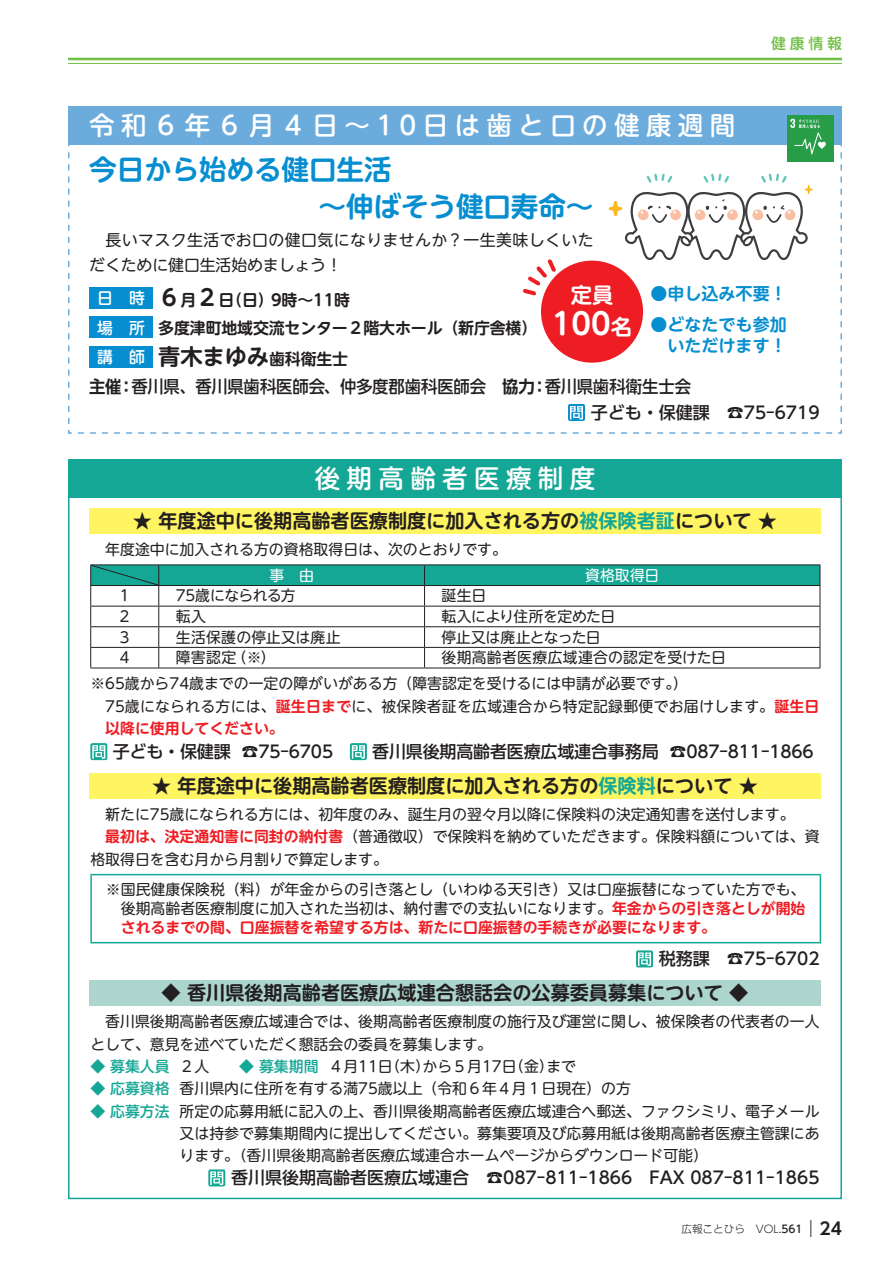
<style>
.page{position:relative;width:893px;height:1263px;background:#fff}
.page>*{position:absolute;margin:0;border:0;box-sizing:border-box;transform-origin:0 0}
.t1{font:700 29.7px "UD Shin M Go Pr 6 De";color:#fff}
.t2{font:700 27.6px/37.2px "UD Shin M Go Pr 6 De";letter-spacing:-.005em;color:#068ed0}
.t3{font:500 25.5px "UD Shin M Go Pr 6";letter-spacing:.25em;color:#fff}
.t4{font:700 22.35px "UD Shin M Go Pr 6 De";letter-spacing:-.005em;color:#231f20}
.t5{font:700 21.3px/32.7px "UD Shin M Go Pr 6 De";color:#fff}
.t6{font:700 19.2px "UD Shin M Go Pr 6 De";color:#231f20}
.t7{font:500 16.95px "UD Shin Go Pr 6";color:#231f20}
.t8{font:500 16.95px "UD Shin Go Pr 6";color:#231f20;scale:.96 1}
.t9{font:700 16.95px/21.3px "UD Shin M Go Pr 6 De";color:#068ed0;text-align:right}
.t10{font:700 16.95px "UD Shin Go Pr 6 De";color:#231f20;scale:.96 1}
.t11{font:700 16.95px "UD Shin Go Pr 6 De";color:#231f20}
.t12{font:15.9px/25.5px "UD Shin M Go Pr 6";letter-spacing:.02em;color:#231f20}
.t13{font:700 15.9px "UD Shin M Go Pr 6 De";letter-spacing:-.01em;color:#231f20}
.t14{font:500 15.9px "UD Shin M Go Pr 6";color:#fff}
.t15{font:14.85px/26px "UD Shin M Go Pr 6";color:#231f20}
.t16{font:700 14.85px "UD Shin M Go Pr 6 De";color:#ee1d23}
.t17{font:14.85px "UD Shin M Go Pr 6";letter-spacing:-.03em;color:#231f20}
.t18{font:500 14.85px "UD Shin M Go Pr 6";color:#15a796}
.t19{font:14.85px "UD Shin M Go Pr 6";letter-spacing:-.045em;color:#231f20}
.t20{font:14.85px "UD Shin M Go Pr 6";letter-spacing:.005em;color:#fff}
.t21{font:500 14.85px "UD Shin M Go Pr 6";color:#71bf44}
.t22{font:300 10.65px "UD Shin Go Pr 6";color:#231f20}
.s1{font-size:15.9px}
.s2{font-family:"UD Shin Go Pr 6 De";font-weight:700}
.s3{color:#15a796}
.s4{font-family:"UD Shin M Go Pr 6 De";font-weight:700;color:#ee1d23}
.s5{font-weight:400}
.s6{font-weight:500;color:#15a796}
.s7{font-weight:500}
.s8{font-family:"UD Shin Go Pr 6";font-weight:300}
</style>
<div class="page">
<svg style="left:68px;top:145px;width:774px;height:289px"></svg>
<div style="left:68px;top:459px;width:774px;height:38px;background:#15a796"></div>
<hr style="left:90px;top:564px;width:69px;height:1px;background:#231f20">
<hr style="left:159px;top:564px;width:266px;height:1px;background:#231f20">
<hr style="left:425px;top:564px;width:395px;height:1px;background:#231f20">
<hr style="left:90px;top:668px;width:69px;height:1px;background:#231f20">
<hr style="left:159px;top:668px;width:266px;height:1px;background:#231f20">
<hr style="left:425px;top:668px;width:395px;height:1px;background:#231f20">
<svg style="left:90px;top:565px;width:731px;height:103px"></svg>
<svg style="left:90px;top:743px;width:17px;height:17px"></svg>
<svg style="left:92px;top:745px;width:13px;height:14px"></svg>
<svg style="left:350px;top:743px;width:17px;height:17px"></svg>
<svg style="left:352px;top:745px;width:13px;height:14px"></svg>
<div style="left:89px;top:508px;width:732px;height:26px;background:#fff461"></div>
<svg style="left:636px;top:950px;width:17px;height:17px"></svg>
<svg style="left:638px;top:952px;width:13px;height:14px"></svg>
<hr style="left:90px;top:874px;width:731px;height:1px;background:#15a796">
<hr style="left:90px;top:875px;width:2px;height:67px;background:#15a796">
<hr style="left:820px;top:875px;width:1px;height:67px;background:#15a796">
<hr style="left:90px;top:942px;width:731px;height:1px;background:#15a796">
<div style="left:89px;top:773px;width:732px;height:25px;background:#fff461"></div>
<div style="left:89px;top:980px;width:732px;height:26px;background:#acd5ce"></div>
<svg style="left:208px;top:1169px;width:17px;height:17px"></svg>
<svg style="left:210px;top:1171px;width:13px;height:14px"></svg>
<div style="left:68px;top:106px;width:774px;height:39px;background:#6cacdd"></div>
<div style="left:89px;top:287px;width:64px;height:21px;background:#068ed0"></div>
<div style="left:89px;top:317px;width:64px;height:21px;background:#068ed0"></div>
<div style="left:89px;top:347px;width:64px;height:21px;background:#068ed0"></div>
<svg style="left:609px;top:174px;width:204px;height:86px"></svg>
<div style="left:541px;top:261px;width:102px;height:102px;background:#ee1d23;border-radius:50%"></div>
<svg style="left:523px;top:259px;width:33px;height:36px"></svg>
<svg style="left:568px;top:404px;width:17px;height:17px"></svg>
<svg style="left:570px;top:406px;width:13px;height:13px"></svg>
<div style="left:787px;top:115px;width:46px;height:47px;background:#279d48"></div>
<svg style="left:790px;top:119px;width:36px;height:35px"></svg>
<hr style="left:68px;top:58px;width:774px;height:2px;background:#71bf44">
<hr style="left:68px;top:63px;width:774px;height:1px;background:#71bf44">
<h3 class="t3" style="left:89px;top:104px;width:647px">令和６年６月４日～1 0日は歯と口の健康週間</h3>
<p class="t21" style="left:771px;top:31px;width:72px">健康情報</p>
<h2 class="t2" style="left:319px;top:149px;width:276px;text-indent:-229px">今日から始める健口生活<br>～伸ばそう健口寿命~</h2>
<p class="t12" style="left:89px;top:226px;width:506px">　長いマスク生活でお口の健口気になりませんか？一生美味しくいただくために健口生活始めましょう!</p>
<p class="t13" style="left:271px;top:286px;width:81px">9時～11時</p>
<h3 class="t5" style="left:611px;top:277px;width:23px;text-indent:-40px">定員名</h3>
<h3 class="t4" style="left:158px;top:278px;width:24px">６</h3>
<h3 class="t4" style="left:196px;top:278px;width:24px">２</h3>
<p class="t14" style="left:97px;top:284px;width:49px">日　時</p>
<p class="t13" style="left:218px;top:286px;width:57px">（日日）</p>
<p class="t13" style="left:180px;top:286px;width:17px">月</p>
<h1 class="t1" style="left:552px;top:299px;width:60px">100</h1>
<p class="t13" style="left:158px;top:314px;width:381px">多度津町地域交流センター２階大ホール（新庁舎横(</p>
<p class="t14" style="left:97px;top:314px;width:81px">場　所　　</p>
<h3 class="t4" style="left:158px;top:338px;width:191px">青木まゆみ<span class="s1">歯科衛生士</span></h3>
<p class="t14" style="left:97px;top:344px;width:49px">講　師</p>
<p class="t9" style="left:651px;top:282px;width:138px">●申し込み不要!</p>
<p class="t9" style="left:651px;top:312px;width:138px">●どなたでも参加いただけます!</p>
<p class="t10" style="left:89px;top:373px;width:35px">主催</p>
<p class="t8" style="left:131px;top:373px;width:421px">香川県、香川県歯科医師会、仲多度郡歯科医師会　<span class="s2">協力</span></p>
<p class="t8" style="left:545px;top:373px;width:154px">香川県歯科衛生士会</p>
<p class="t10" style="left:118px;top:373px;width:19px">：</p>
<p class="t10" style="left:532px;top:373px;width:19px">：</p>
<p class="t7" style="left:591px;top:399px;width:121px">子ども・保健課</p>
<h3 class="t3" style="left:315px;top:457px;width:282px">後期高齢者医療制度</h3>
<p class="t7" style="left:727px;top:399px;width:94px">☎75–6719</p>
<p class="t6" style="left:133px;top:504px;width:646px">★ 年度途中に後期高齢者医療制度に加入される方の<span class="s3">被保険者証</span>について ★</p>
<p class="t15" style="left:90px;top:536px;width:418px">　年度途中に加入される方の資格取得日は、次のとおりです。</p>
<p class="t15" style="left:117px;top:582px;width:16px">１</p>
<p class="t20" style="left:269px;top:563px;width:46px">事　由</p>
<p class="t17" style="left:176px;top:583px;width:121px">75歳になられる方</p>
<p class="t15" style="left:442px;top:582px;width:46px">誕生日</p>
<p class="t20" style="left:585px;top:563px;width:76px">資格取得日</p>
<p class="t15" style="left:117px;top:603px;width:16px">２</p>
<p class="t15" style="left:117px;top:623px;width:16px">３</p>
<p class="t15" style="left:176px;top:603px;width:32px">転入</p>
<p class="t15" style="left:176px;top:623px;width:166px">生活保護の停止又は廃止</p>
<p class="t17" style="left:442px;top:604px;width:175px">転入により住所を定めた日</p>
<p class="t19" style="left:442px;top:625px;width:161px">停止又は廃止となった日</p>
<p class="t15" style="left:232px;top:644px;width:45px">（※）</p>
<p class="t15" style="left:442px;top:644px;width:286px">後期高齢者医療広域連合の認定を受けた日</p>
<p class="t15" style="left:176px;top:644px;width:62px">障害認定</p>
<p class="t15" style="left:90px;top:644px;width:599px;text-indent:27px">４<br>※65歳から74歳までの一定の障がいがある方（障害認定を受けるには申請が必要です (。</p>
<p class="t15" style="left:105px;top:692px;width:716px">75歳になられる方には、<span class="s4">誕生日まで</span>に、被保険者証を広域連合から特定記録郵便でお届けします。<span class="s4">誕生日</span></p>
<p class="t16" style="left:105px;top:715px;width:180px">以降に使用してください。</p>
<p class="t7" style="left:669px;top:738px;width:146px">☎087–811–1866</p>
<p class="t7" style="left:113px;top:738px;width:120px">子ども・保健課</p>
<p class="t7" style="left:372px;top:738px;width:288px">香川県後期高齢者医療広域連合事務局</p>
<p class="t7" style="left:242px;top:738px;width:110px">☎75︲6705　</p>
<p class="t6" style="left:152px;top:769px;width:607px">★ 年度途中に後期高齢者医療制度に加入される方の<span class="s3">保険料</span>について ★</p>
<p class="t15" style="left:90px;top:800px;width:706px">　新たに75歳になられる方には、初年度のみ、誕生月の翌々月以降に保険料の決定通知書を送付します。</p>
<p class="t15" style="left:105px;top:823px;width:716px"><span class="s4">最初は、決定通知書に同封の納付書</span>（普通徴収）で保険料を納めていただきます。保険料額については、資</p>
<p class="t15" style="left:90px;top:845px;width:299px">格取得日を含む月から月割りで算定します。</p>
<p class="t15" style="left:106px;top:879px;width:701px;line-height:19.2px;text-align:right">※国民健康保険税（料）が年金からの引き落とし（いわゆる天引き）又は口座振替になっていた方でも、後期高齢者医療制度に加入された当初は、納付書での支払いになります。<span class="s4">年金からの引き落としが開始</span></p>
<p class="t16" style="left:121px;top:915px;width:597px">されるまでの間、口座振替を希望する方は、新たに口座振替の手続きが必要になります。</p>
<p class="t7" style="left:659px;top:945px;width:53px">税務課</p>
<p class="t7" style="left:727px;top:945px;width:94px">☎75–6702</p>
<p class="t6" style="left:162px;top:976px;width:588px">◆ 香川県後期高齢者医療広域連合懇話会の公募委員募集について ◆</p>
<p class="t15" style="left:90px;top:1008px;width:731px">　香川県後期高齢者医療広域連合では、後期高齢者医療制度の施行及び運営に関し、被保険者の代表者の一人</p>
<p class="t15" style="left:90px;top:1030px;width:403px">として、意見を述べていただく懇話会の委員を募集します。</p>
<p class="t15" style="left:328px;top:1052px;width:249px">４月11日木( )から５月17日金( )まで</p>
<p class="t18" style="left:90px;top:1054px;width:81px"><span class="s5">◆</span> 募集人員</p>
<p class="t15" style="left:180px;top:1052px;width:140px">２人　　<span class="s3">◆</span> <span class="s6">募集期間</span></p>
<p class="t18" style="left:90px;top:1076px;width:81px"><span class="s5">◆</span> 応募資格</p>
<p class="t18" style="left:90px;top:1098px;width:81px"><span class="s5">◆</span> 応募方法</p>
<p class="t15" style="left:180px;top:1075px;width:453px">香川県内に住所を有する満75歳以上（令和６年４月１日現在）の方</p>
<p class="t15" style="left:180px;top:1097px;width:641px">所定の応募用紙に記入の上、香川県後期高齢者医療広域連合へ郵送、ファクシミリ、電子メール</p>
<p class="t15" style="left:180px;top:1121px;width:641px;line-height:22.4px">又は持参で募集期間内に提出してください。募集要項及び応募用紙は後期高齢者医療主管課にあります。（香川県後期高齢者医療広域連合ホームページからダウンロード可能(</p>
<p class="t7" style="left:231px;top:1164px;width:590px">香川県後期高齢者医療広域連合　☎087︲811︲1866　FAX 087–811–1865</p>
<p class="t22" style="left:681px;top:1220px;width:123px">広報ことひら　VOL.<span class="s7">561</span></p>
<p class="t11" style="left:802px;top:1215px;width:41px"><span class="s8">|</span>24</p>
</div>
